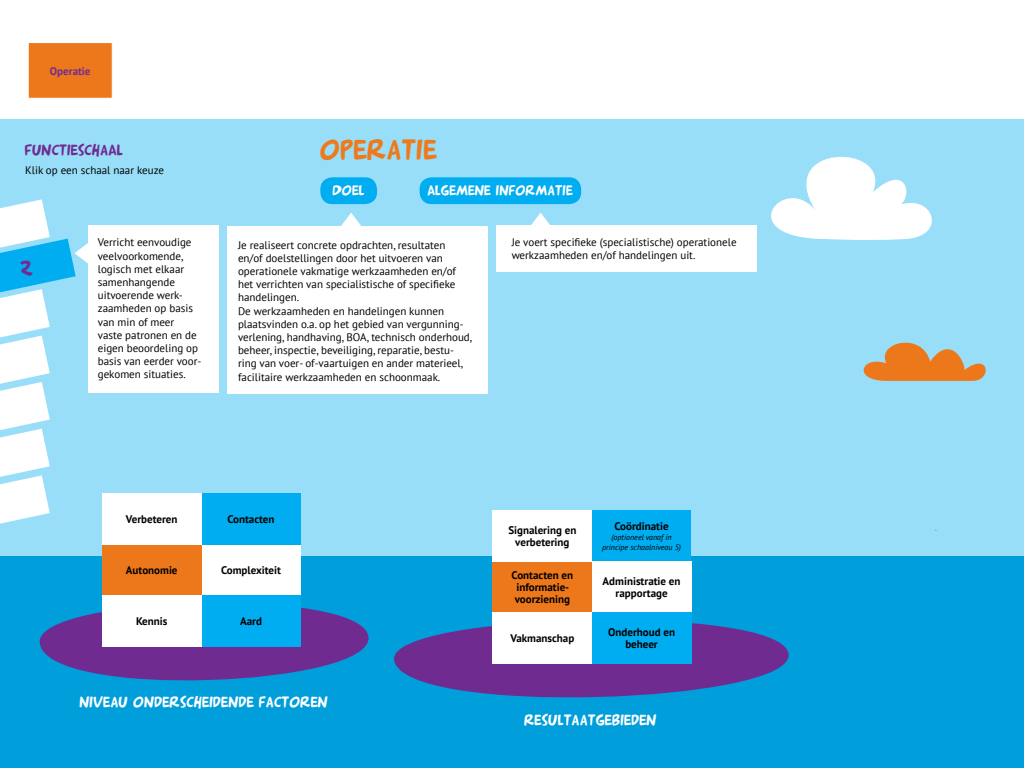
<style>
.page{position:relative;width:1024px;height:768px;background:#fff}
.page>*{position:absolute;margin:0;border:0;box-sizing:border-box;transform-origin:0 0}
.t1{font:28px "Arnold 21";color:#ed7a1c}
.t2{font:22px "Arnold 21";color:#702c91}
.t3{font:15px "Arnold 21";color:#fff}
.t4{font:15px "Arnold 21";color:#702c91}
.t5{font:14px "Arnold 21";color:#fff}
.t6{font:11px/13.2px "PT Sans";color:#000}
.t7{font:700 11px/12px "PT Sans";color:#000;text-align:center}
.t8{font:700 11px "PT Sans";color:#702c91}
.t9{font:italic 8px/10px "PT Sans";color:#000;text-align:center}
</style>
<div class="page">
<div style="left:0;top:119px;width:1024px;height:649px;background:#99def9"></div>
<div style="left:0;top:557px;width:1024px;height:211px;background:#009edb"></div>
<div style="left:28px;top:42px;width:85px;height:57px;background:#ed781c;border:1px solid #fff"></div>
<svg style="left:394px;top:603px;width:395px;height:95px;fill:#702b91"></svg>
<svg style="left:771px;top:156px;width:161px;height:84px"></svg>
<div style="left:592px;top:510px;width:99px;height:51px;background:#00adf0"></div>
<div style="left:592px;top:561px;width:99px;height:51px;background:#fff"></div>
<div style="left:201px;top:544px;width:100px;height:51px;background:#fff"></div>
<div style="left:493px;top:561px;width:99px;height:51px;background:#ed781c"></div>
<svg style="left:39px;top:586px;width:330px;height:95px;fill:#702b91"></svg>
<div style="left:201px;top:595px;width:100px;height:51px;background:#00adf0"></div>
<div style="left:201px;top:493px;width:100px;height:51px;background:#00adf0"></div>
<div style="left:592px;top:612px;width:99px;height:51px;background:#00adf0"></div>
<svg style="left:863px;top:342px;width:123px;height:39px"></svg>
<div style="left:88px;top:225px;width:131px;height:168px;background:#fff"></div>
<div style="left:493px;top:612px;width:99px;height:51px;background:#fff"></div>
<div style="left:493px;top:510px;width:99px;height:51px;background:#fff"></div>
<div style="left:102px;top:544px;width:99px;height:51px;background:#ed781c"></div>
<div style="left:102px;top:595px;width:99px;height:51px;background:#fff"></div>
<div style="left:102px;top:493px;width:99px;height:51px;background:#fff"></div>
<svg style="left:0;top:199px;width:88px;height:325px"></svg>
<div style="left:227px;top:226px;width:260px;height:168px;background:#fff"></div>
<svg style="left:341px;top:213px;width:20px;height:13px"></svg>
<div style="left:496px;top:225px;width:261px;height:47px;background:#fff"></div>
<svg style="left:531px;top:213px;width:19px;height:12px"></svg>
<div style="left:320px;top:177px;width:57px;height:27px;background:#00adf0;border-radius:12px"></div>
<div style="left:420px;top:177px;width:161px;height:27px;background:#00adf0;border-radius:12px"></div>
<p class="t8" style="left:50px;top:63px;width:42px">Operatie</p>
<p class="t4" style="left:25px;top:141px;width:100px">FUNCTIESCHAAL</p>
<p class="t6" style="left:25px;top:163px;width:140px">Klik op een schaal naar keuze</p>
<p class="t2" style="left:21px;top:253px;width:15px">2</p>
<p class="t6" style="left:98px;top:236px;width:95px">Verricht eenvoudige veelvoorkomende, logisch met elkaar</p>
<p class="t6" style="left:98px;top:275px;width:105px">samenhangende uitvoerende werk&shy;zaamheden op basis van min of meer vaste patronen en de eigen beoordeling op basis van eerder voor&shy;gekomen situaties.</p>
<p class="t1" style="left:320px;top:132px;width:119px">OPERATIE</p>
<p class="t5" style="left:333px;top:181px;width:34px">DOEL</p>
<p class="t5" style="left:428px;top:182px;width:147px">ALGEMENE INFORMATIE</p>
<p class="t6" style="left:238px;top:238px;width:220px">Je realiseert concrete opdrachten, resultaten en/of doelstellingen door het uitvoeren van operationele vakmatige werkzaamheden en/of het verrichten van specialistische of specifieke handelingen.</p>
<p class="t6" style="left:238px;top:304px;width:236px">De werkzaamheden en handelingen kunnen plaatsvinden o.a. op het gebied van vergunning&shy;verlening, handhaving, BOA, technisch onderhoud, beheer, inspectie, beveiliging, reparatie, bestu&shy;ring van voer- of-vaartuigen en ander materieel, facilitaire werkzaamheden en schoonmaak.</p>
<p class="t6" style="left:512px;top:236px;width:226px">Je voert specifieke (specialistische) operationele werkzaamheden en/of handelingen uit.</p>
<p class="t7" style="left:126px;top:513px;width:53px">Verbeteren</p>
<p class="t7" style="left:126px;top:564px;width:53px">Autonomie</p>
<p class="t7" style="left:227px;top:513px;width:49px">Contacten</p>
<p class="t7" style="left:221px;top:564px;width:61px">Complexiteit</p>
<p class="t7" style="left:508px;top:524px;width:70px">Signalering en</p>
<p class="t7" style="left:515px;top:536px;width:56px">verbetering</p>
<p class="t7" style="left:512px;top:569px;width:63px">Contacten en</p>
<p class="t7" style="left:516px;top:581px;width:54px">informatie-</p>
<p class="t7" style="left:515px;top:593px;width:57px">voorziening</p>
<p class="t7" style="left:614px;top:520px;width:56px">Coördinatie</p>
<p class="t9" style="left:602px;top:532px;width:80px">(optioneel vanaf in principe schaalniveau 5)</p>
<p class="t7" style="left:603px;top:575px;width:79px">Administratie en rapportage</p>
<p class="t7" style="left:136px;top:615px;width:33px">Kennis</p>
<p class="t7" style="left:240px;top:615px;width:23px">Aard</p>
<p class="t7" style="left:510px;top:632px;width:65px">Vakmanschap</p>
<p class="t7" style="left:608px;top:626px;width:68px">Onderhoud en beheer</p>
<p class="t3" style="left:80px;top:692px;width:250px">NIVEAU ONDERSCHEIDENDE FACTOREN</p>
<p class="t3" style="left:524px;top:710px;width:134px">RESULTAATGEBIEDEN</p>
</div>
